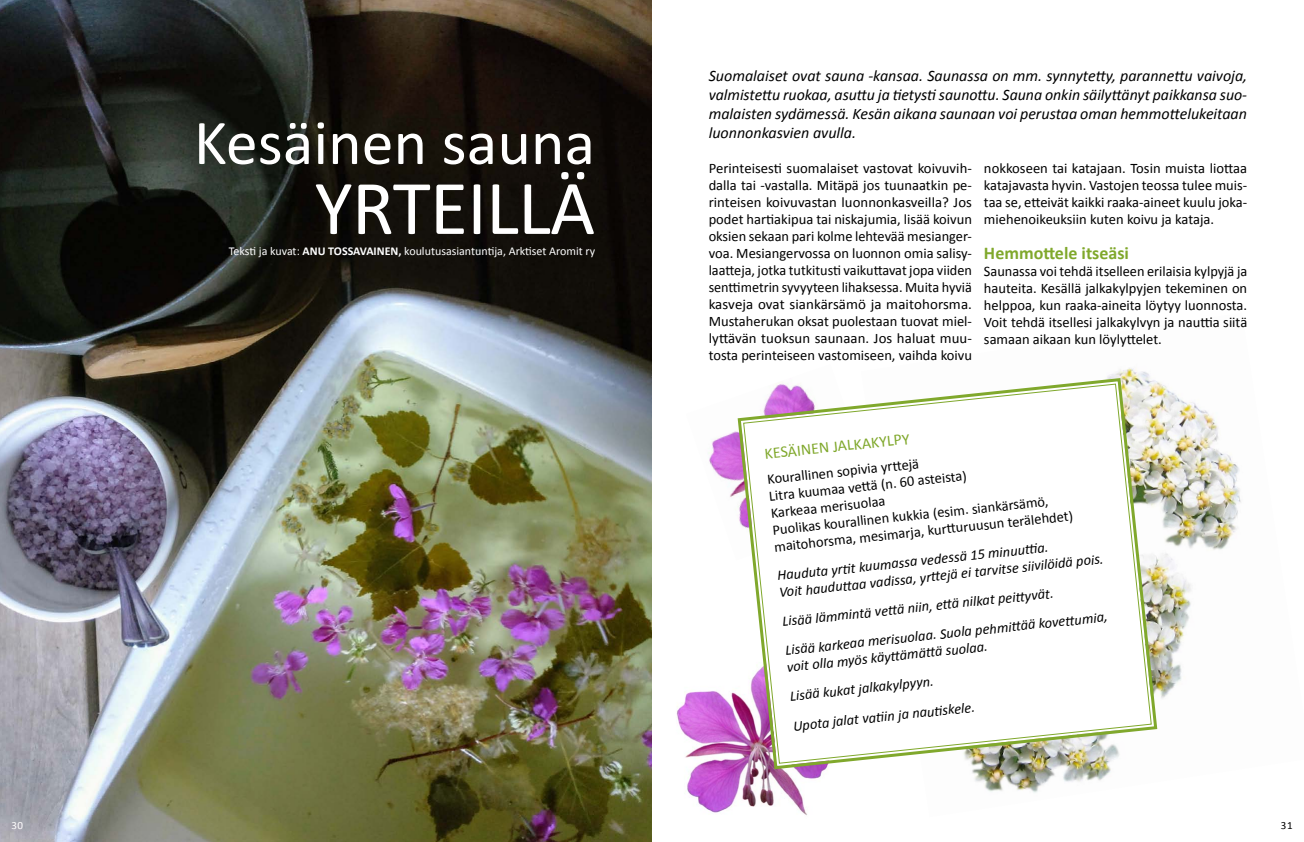
<style>
.page{position:relative;width:1304px;height:842px;background:#fff}
.page>*{position:absolute;margin:0;border:0;box-sizing:border-box;transform-origin:0 0}
.t1{font:78px "Calibri";letter-spacing:-.01em;color:#fff}
.t2{font:64px "Calibri";color:#fff}
.t3{font:700 18px "Calibri";color:#80a82c}
.t4{font:italic 16px/19px "Calibri";color:#000;text-align:justify}
.t5{font:16px "Calibri";color:#80a82c}
.t6{font:14.5px/17px "Calibri";color:#000;text-align:justify}
.t7{font:italic 14.5px/29.5px "Calibri";color:#000}
.t8{font:12px "Calibri";color:#fff}
.t9{font:11px "Calibri";color:#000}
.t10{font:11px "Calibri";color:#fff}
.s1{font-weight:700}
</style>
<div class="page">
<img style="left:709px;top:431px;width:27px;height:66px">
<img style="left:676px;top:691px;width:147px;height:124px">
<img style="left:972px;top:368px;width:269px;height:425px">
<img style="left:0;top:0;width:652px;height:842px">
<svg style="left:736px;top:376px;width:423px;height:395px"></svg>
<p class="t10" style="left:11px;top:818px;width:13px">30</p>
<p class="t4" style="left:709px;top:66px;width:540px">Suomalaiset ovat sauna -kansaa. Saunassa on mm. synnytetty, parannettu vaivoja, valmistettu ruokaa, asuttu ja tietysti saunottu. Sauna onkin säilyttänyt paikkansa suo&shy;malaisten sydämessä. Kesän aikana saunaan voi perustaa oman hemmottelukeitaan luonnonkasvien avulla.</p>
<h2 class="t2" style="left:194px;top:102px;width:403px">Kesäinen sauna</h2>
<h1 class="t1" style="left:315px;top:159px;width:282px">YRTEILLÄ</h1>
<p class="t6" style="left:709px;top:159px;width:265px">Perinteisesti suomalaiset vastovat koivuvih&shy;dalla tai -vastalla. Mitäpä jos tuunaatkin pe&shy;rinteisen koivuvastan luonnonkasveilla? Jos podet hartiakipua tai niskajumia, lisää koivun oksien sekaan pari kolme lehtevää mesianger&shy;voa. Mesiangervossa on luonnon omia salisy&shy;laatteja, jotka tutkitusti vaikuttavat jopa viiden senttimetrin syvyyteen lihaksessa. Muita hyviä kasveja ovat siankärsämö ja maitohorsma.<br>Mustaherukan oksat puolestaan tuovat miel&shy;lyttävän tuoksun saunaan. Jos haluat muu&shy;tosta perinteiseen vastomiseen, vaihda koivu</p>
<p class="t6" style="left:984px;top:159px;width:265px">nokkoseen tai katajaan. Tosin muista liottaa katajavasta hyvin. Vastojen teossa tulee muis&shy;taa se, etteivät kaikki raaka-aineet kuulu joka&shy;miehenoikeuksiin kuten koivu ja kataja.</p>
<p class="t3" style="left:984px;top:241px;width:146px">Hemmottele itseäsi</p>
<p class="t6" style="left:984px;top:262px;width:265px">Saunassa voi tehdä itselleen erilaisia kylpyjä ja hauteita. Kesällä jalkakylpyjen tekeminen on helppoa, kun raaka-aineita löytyy luonnosta.<br>Voit tehdä itsellesi jalkakylvyn ja nauttia siitä samaan aikaan kun löylyttelet.</p>
<p class="t8" style="left:229px;top:244px;width:368px">Teksti ja kuvat: <span class="s1">ANU TOSSAVAINEN,</span> koulutusasiantuntija, Arktiset Aromit ry</p>
<p class="t5" style="left:764px;top:444px;width:147px;rotate:-6deg">KESÄINEN JALKAKYLPY</p>
<p class="t6" style="left:766px;top:471px;width:302px;text-align:left;rotate:-6deg">Kourallinen sopivia yrtt ejä<br>Litra kuumaa vett ä (n. 60 asteista)<br>Karkeaa merisuolaa<br>Puolikas kourallinen kukkia (esim. siankärsämö, maitohorsma, mesimarja, kurtt uruusun terälehdet)</p>
<p class="t7" style="left:776px;top:567px;width:328px;line-height:17px;rotate:-6deg">Hauduta yrti t kuumassa vedessä 15 minuutti a.<br>Voit haudutt aa vadissa, yrtt ejä ei tarvitse siivilöidä pois.</p>
<p class="t7" style="left:781px;top:606px;width:326px;line-height:29px;rotate:-6deg">Lisää lämmintä vett ä niin, ett ä nilkat peitt yvät.<br>Lisää karkeaa merisuolaa. Suola pehmitt ää kovett umia,</p>
<p class="t7" style="left:785px;top:652px;width:203px;rotate:-6deg">voit olla myös käytt ämätt ä suolaa.<br>Lisää kukat jalkakylpyyn.<br>Upota jalat vati in ja nauti skele.</p>
<p class="t9" style="left:1281px;top:818px;width:13px">31</p>
</div>
